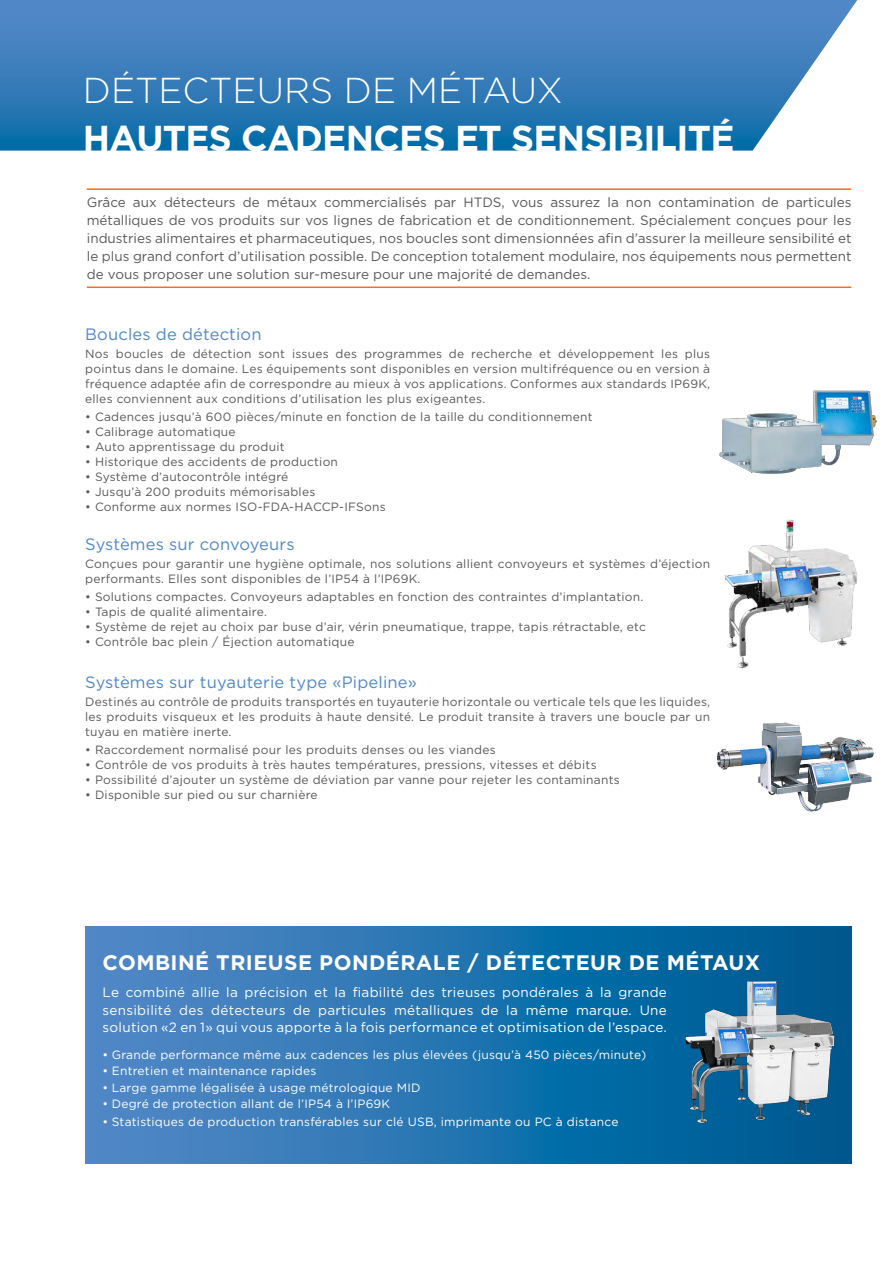
<style>
.page{position:relative;width:893px;height:1263px;background:#fff}
.page>*{position:absolute;margin:0;border:0;box-sizing:border-box;transform-origin:0 0}
.t1{font:700 36px "Gotham";letter-spacing:-.02em;color:#fff}
.t2{font:300 36px "Gotham";color:#fff}
.t3{font:700 21px "Gotham";letter-spacing:.02em;color:#fff}
.t4{font:16.5px "Gotham";letter-spacing:.01em;color:#5087c7}
.t5{font:13.5px/18px "Gotham";color:#58595b;text-align:justify}
.t6{font:13.5px/18px "Gotham";letter-spacing:.02em;color:#fff}
.t7{font:12px/15px "Gotham";letter-spacing:.02em;color:#58595b;text-align:justify}
.t8{font:12px "Gotham";letter-spacing:.02em;color:#fff}
</style>
<div class="page">
<hr style="left:87px;top:188px;width:764px;height:2px;background:#f36f21">
<hr style="left:87px;top:286px;width:764px;height:2px;background:#f36f21">
<svg style="left:0;top:0;width:857px;height:151px;background:#4184bd"></svg>
<svg style="left:86px;top:926px;width:765px;height:238px;background:#2675b1"></svg>
<img style="left:667px;top:975px;width:177px;height:163px">
<img style="left:719px;top:390px;width:158px;height:84px">
<img style="left:724px;top:519px;width:133px;height:150px">
<img style="left:717px;top:721px;width:157px;height:91px">
<h1 class="t2" style="left:83px;top:67px;width:482px">DÉTECTEURS DE MÉTAUX</h1>
<h1 class="t1" style="left:83px;top:114px;width:653px">HAUTES CADENCES ET SENSIBILITÉ</h1>
<p class="t5" style="left:87px;top:192px;width:766px">Grâce aux détecteurs de métaux commercialisés par HTDS, vous assurez la non contamination de particules métalliques de vos produits sur vos lignes de fabrication et de conditionnement. Spécialement conçues pour les industries alimentaires et pharmaceutiques, nos boucles sont dimensionnées afin d’assurer la meilleure sensibilité et le plus grand confort d’utilisation possible. De conception totalement modulaire, nos équipements nous permettent de vous proposer une solution sur-mesure pour une majorité de demandes.</p>
<h3 class="t4" style="left:85px;top:324px;width:178px">Boucles de détection</h3>
<p class="t7" style="left:85px;top:346px;width:626px">Nos boucles de détection sont issues des programmes de recherche et développement les plus pointus dans le domaine. Les équipements sont disponibles en version multifréquence ou en version à fréquence adaptée afin de correspondre au mieux à vos applications. Conformes aux standards IP69K, elles conviennent aux conditions d’utilisation les plus exigeantes.</p>
<p class="t7" style="left:85px;top:409px;width:509px">• Cadences jusqu’à 600 pièces/minute en fonction de la taille du conditionnement</p>
<p class="t7" style="left:85px;top:424px;width:152px">• Calibrage automatique</p>
<p class="t7" style="left:85px;top:439px;width:201px">• Auto apprentissage du produit</p>
<p class="t7" style="left:85px;top:454px;width:254px">• Historique des accidents de production</p>
<p class="t7" style="left:85px;top:469px;width:205px">• Système d’autocontrôle intégré</p>
<p class="t7" style="left:85px;top:484px;width:232px">• Jusqu’à 200 produits mémorisables</p>
<p class="t7" style="left:85px;top:499px;width:302px">• Conforme aux normes ISO-FDA-HACCP-IFSons</p>
<h3 class="t4" style="left:85px;top:534px;width:211px">Systèmes sur convoyeurs</h3>
<p class="t7" style="left:85px;top:556px;width:626px">Conçues pour garantir une hygiène optimale, nos solutions allient convoyeurs et systèmes d’éjection performants. Elles sont disponibles de l’IP54 à l’IP69K.</p>
<p class="t7" style="left:85px;top:589px;width:560px">• Solutions compactes. Convoyeurs adaptables en fonction des contraintes d’implantation.</p>
<p class="t7" style="left:85px;top:604px;width:183px">• Tapis de qualité alimentaire.</p>
<p class="t7" style="left:85px;top:619px;width:562px">• Système de rejet au choix par buse d’air, vérin pneumatique, trappe, tapis rétractable, etc</p>
<p class="t7" style="left:85px;top:634px;width:271px">• Contrôle bac plein / Éjection automatique</p>
<h3 class="t4" style="left:85px;top:672px;width:333px">Systèmes sur tuyauterie type «Pipeline»</h3>
<p class="t7" style="left:85px;top:694px;width:626px">Destinés au contrôle de produits transportés en tuyauterie horizontale ou verticale tels que les liquides, les produits visqueux et les produits à haute densité. Le produit transite à travers une boucle par un tuyau en matière inerte.</p>
<p class="t7" style="left:85px;top:742px;width:412px">• Raccordement normalisé pour les produits denses ou les viandes</p>
<p class="t7" style="left:85px;top:757px;width:513px">• Contrôle de vos produits à très hautes températures, pressions, vitesses et débits</p>
<p class="t7" style="left:85px;top:772px;width:536px">• Possibilité d’ajouter un système de déviation par vanne pour rejeter les contaminants</p>
<p class="t7" style="left:85px;top:787px;width:234px">• Disponible sur pied ou sur charnière</p>
<h2 class="t3" style="left:103px;top:949px;width:659px">COMBINÉ TRIEUSE PONDÉRALE / DÉTECTEUR DE MÉTAUX</h2>
<p class="t6" style="left:103px;top:983px;width:566px">Le combiné allie la précision et la fiabilité des trieuses pondérales à la grande sensibilité des détecteurs de particules métalliques de la même marque. Une</p>
<p class="t6" style="left:103px;top:1017px;width:566px">solution «2 en 1» qui vous apporte à la fois performance et optimisation de l’espace.</p>
<p class="t8" style="left:103px;top:1047px;width:545px">• Grande performance même aux cadences les plus élevées (jusqu’à 450 pièces/minute)</p>
<p class="t8" style="left:103px;top:1063px;width:215px">• Entretien et maintenance rapides</p>
<p class="t8" style="left:103px;top:1080px;width:319px">• Large gamme légalisée à usage métrologique MID</p>
<p class="t8" style="left:103px;top:1096px;width:289px">• Degré de protection allant de l’IP54 à l’IP69K</p>
<p class="t8" style="left:103px;top:1114px;width:517px">• Statistiques de production transférables sur clé USB, imprimante ou PC à distance</p>
</div>
